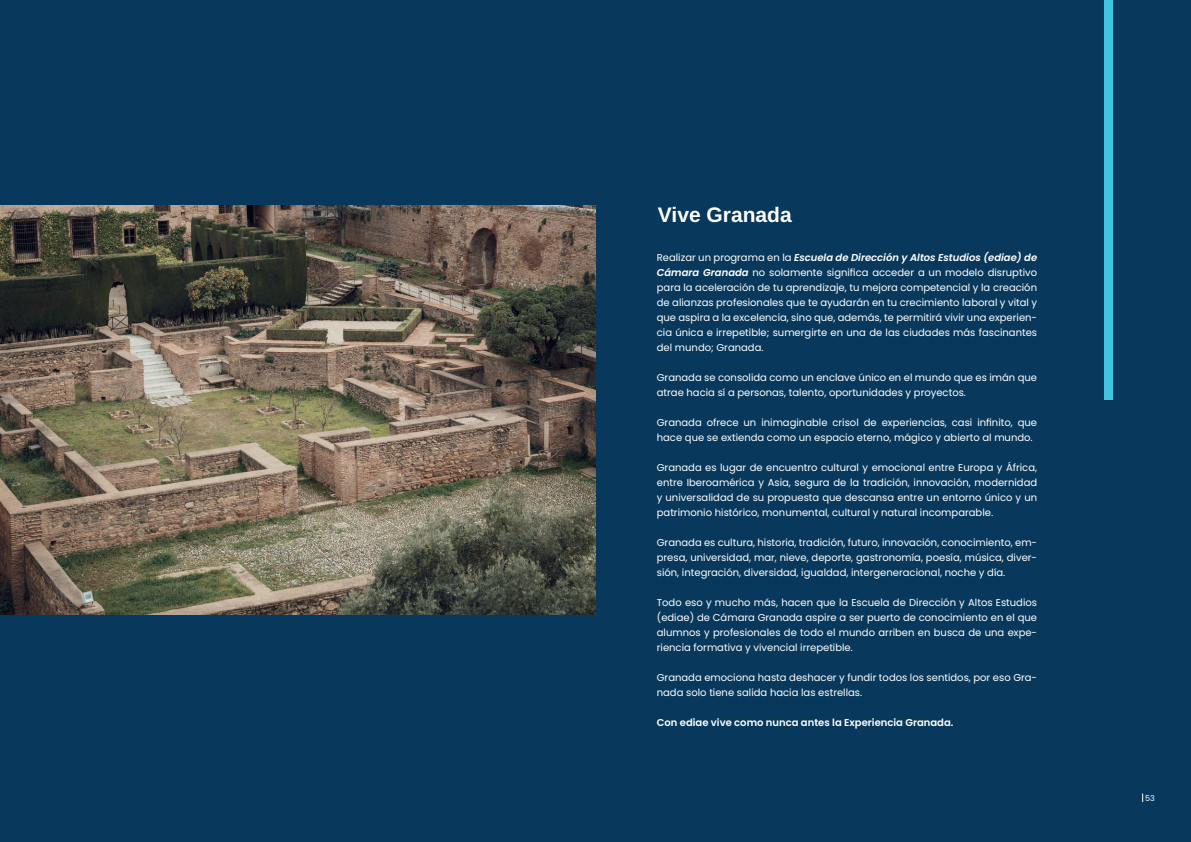
<style>
.page{position:relative;width:1191px;height:842px;background:#08395c}
.page>*{position:absolute;margin:0;border:0;box-sizing:border-box;transform-origin:0 0}
.t1{font:21px "Arimo";color:#fff}
.t2{font:10px/15px "Poppins";color:#fff;text-align:justify}
.t3{font:600 10px "Poppins";color:#fff}
.t4{font:8px "Poppins";color:#fff}
.s1{font-weight:600;font-style:italic}
</style>
<div class="page">
<img style="left:0;top:206px;width:596px;height:409px">
<div style="left:1103px;top:0;width:9px;height:400px;background:#3fc4e0"></div>
<h1 class="t1" style="left:658px;top:200px;width:135px">Vive Granada</h1>
<p class="t2" style="left:657px;top:250px;width:382px">Realizar un programa en la <span class="s1">Escuela de Dirección y Altos Estudios (ediae) de Cámara Granada</span> no solamente significa acceder a un modelo disruptivo para la aceleración de tu aprendizaje, tu mejora competencial y la creación de alianzas profesionales que te ayudarán en tu crecimiento laboral y vital y que aspira a la excelencia, sino que, además, te permitirá vivir una experien&shy;cia única e irrepetible; sumergirte en una de las ciudades más fascinantes del mundo; Granada.</p>
<p class="t2" style="left:657px;top:370px;width:382px">Granada se consolida como un enclave único en el mundo que es imán que atrae hacia sí a personas, talento, oportunidades y proyectos.</p>
<p class="t2" style="left:657px;top:415px;width:382px">Granada ofrece un inimaginable crisol de experiencias, casi infinito, que hace que se extienda como un espacio eterno, mágico y abierto al mundo.</p>
<p class="t2" style="left:657px;top:460px;width:382px">Granada es lugar de encuentro cultural y emocional entre Europa y África, entre Iberoamérica y Asia, segura de la tradición, innovación, modernidad y universalidad de su propuesta que descansa entre un entorno único y un patrimonio histórico, monumental, cultural y natural incomparable.</p>
<p class="t2" style="left:657px;top:535px;width:382px">Granada es cultura, historia, tradición, futuro, innovación, conocimiento, em&shy;presa, universidad, mar, nieve, deporte, gastronomía, poesía, música, diver&shy;sión, integración, diversidad, igualdad, intergeneracional, noche y día.</p>
<p class="t2" style="left:657px;top:595px;width:382px">Todo eso y mucho más, hacen que la Escuela de Dirección y Altos Estudios (ediae) de Cámara Granada aspire a ser puerto de conocimiento en el que alumnos y profesionales de todo el mundo arriben en busca de una expe&shy;riencia formativa y vivencial irrepetible.</p>
<p class="t2" style="left:657px;top:670px;width:382px">Granada emociona hasta deshacer y fundir todos los sentidos, por eso Gra&shy;nada solo tiene salida hacia las estrellas.</p>
<p class="t3" style="left:657px;top:717px;width:298px">Con ediae vive como nunca antes la Experiencia Granada.</p>
<p class="t4" style="left:1145px;top:793px;width:11px">53</p>
</div>
